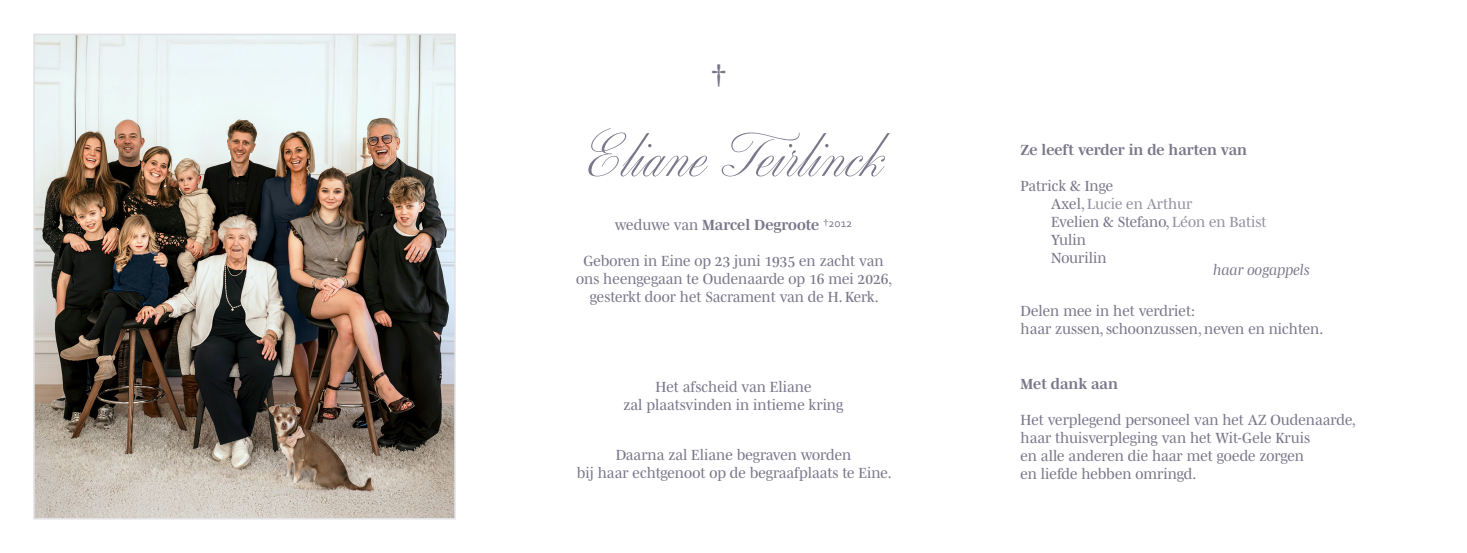
<style>
.page{position:relative;width:1467px;height:553px;background:#fff}
.page>*{position:absolute;margin:0;border:0;box-sizing:border-box;transform-origin:0 0}
.t1{font:57px "Altesse Std Regular 24 pt";color:#7a778a}
.t2{font:37.5px "Corbel";color:#7a778a}
.t3{font:15px "Mencken Std";color:#7a778a}
.t4{font:700 15px "Mencken Std";color:#7a778a}
.t5{font:15px "Mencken Std";color:#9591a0}
.t6{font:italic 15px "Mencken Std";color:#7a778a}
.s1{font-weight:400}
.s2{color:#7a778a}
.s3{color:#9591a0}
</style>
<div class="page">
<img style="left:36px;top:37px;width:417px;height:479px">
<div style="left:33px;top:34px;width:423px;height:485px;border:2px solid #e1e0e4"></div>
<p class="t2" style="left:710px;top:54px;width:19px">†</p>
<p class="t1" style="left:584px;top:121px;width:301px">Eliane Teirlinck</p>
<p class="t4" style="left:615px;top:216px;width:239px"><span class="s1">weduwe van</span> Marcel Degroote <sup>†2012</sup></p>
<p class="t3" style="left:583px;top:252px;width:302px">Geboren in Eine op 23 juni 1935 en zacht van</p>
<p class="t3" style="left:576px;top:270px;width:318px">ons heengegaan te Oudenaarde op 16 mei 2026,</p>
<p class="t3" style="left:590px;top:288px;width:290px">gesterkt door het Sacrament van de H. Kerk.</p>
<p class="t3" style="left:656px;top:378px;width:157px">Het afscheid van Eliane</p>
<p class="t3" style="left:623px;top:396px;width:221px">zal plaatsvinden in intieme kring</p>
<p class="t3" style="left:616px;top:446px;width:237px">Daarna zal Eliane begraven worden</p>
<p class="t3" style="left:577px;top:464px;width:316px">bij haar echtgenoot op de begraafplaats te Eine.</p>
<p class="t4" style="left:1020px;top:141px;width:228px">Ze leeft verder in de harten van</p>
<p class="t3" style="left:1020px;top:177px;width:94px">Patrick &amp; Inge</p>
<p class="t5" style="left:1051px;top:195px;width:143px"><span class="s2">Axel,</span> Lucie en Arthur</p>
<p class="t3" style="left:1051px;top:213px;width:217px">Evelien &amp; Stefano, <span class="s3">Léon en Batist</span></p>
<p class="t3" style="left:1051px;top:231px;width:36px">Yulin</p>
<p class="t3" style="left:1051px;top:249px;width:57px">Nourilin</p>
<p class="t6" style="left:1213px;top:261px;width:98px">haar oogappels</p>
<p class="t3" style="left:1020px;top:302px;width:176px">Delen mee in het verdriet:</p>
<p class="t3" style="left:1020px;top:320px;width:304px">haar zussen, schoonzussen, neven en nichten.</p>
<p class="t4" style="left:1020px;top:375px;width:99px">Met dank aan</p>
<p class="t3" style="left:1020px;top:411px;width:337px">Het verplegend personeel van het AZ Oudenaarde,</p>
<p class="t3" style="left:1020px;top:429px;width:291px">haar thuisverpleging van het Wit-Gele Kruis</p>
<p class="t3" style="left:1020px;top:447px;width:285px">en alle anderen die haar met goede zorgen</p>
<p class="t3" style="left:1020px;top:465px;width:177px">en liefde hebben omringd.</p>
</div>
